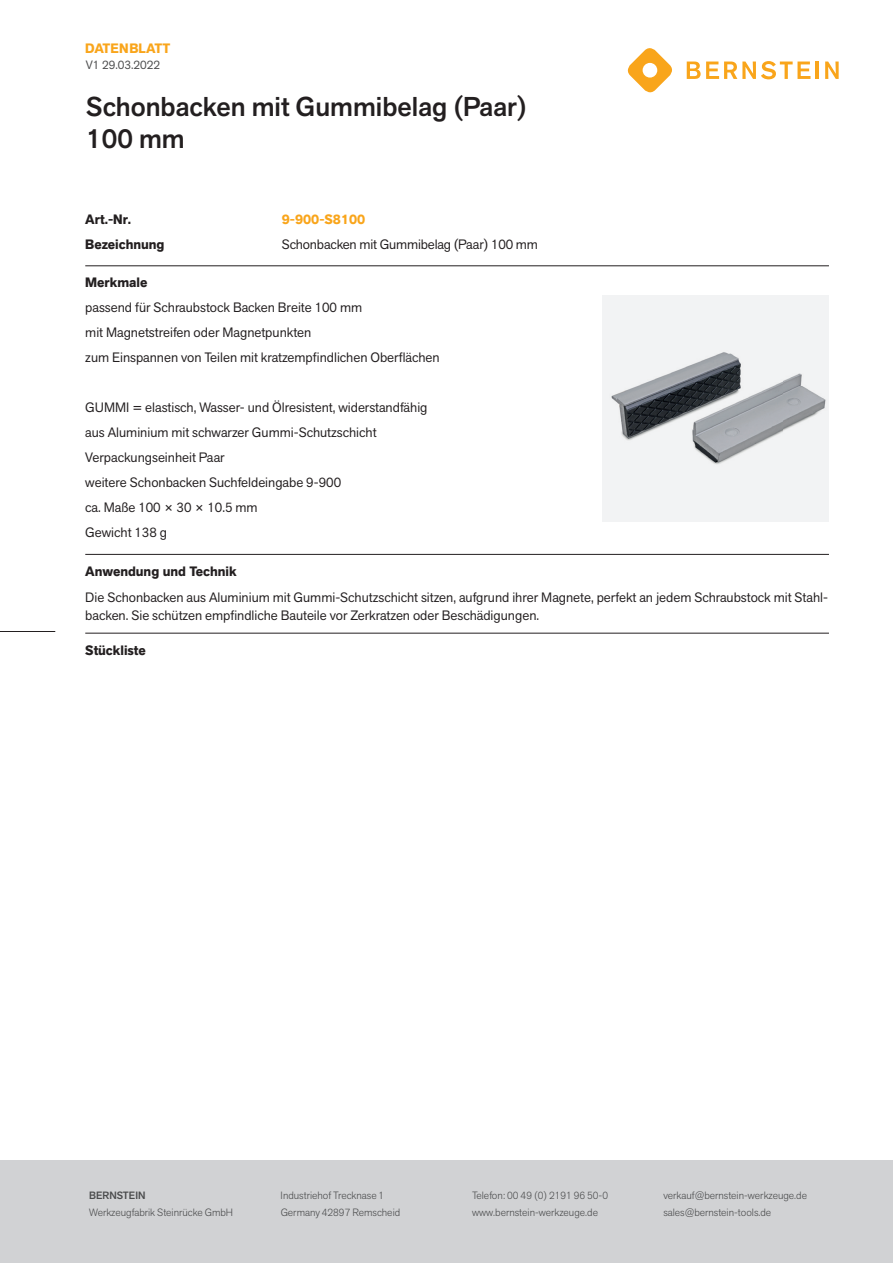
<style>
.page{position:relative;width:893px;height:1263px;background:#fff}
.page>*{position:absolute;margin:0;border:0;box-sizing:border-box;transform-origin:0 0}
.t1{font:500 27px/32.4px "Akzid Grtsk Next";color:#231f20}
.t2{font:13.5px/25px "Akzid Grtsk Next";color:#231f20}
.t3{font:700 13.5px "Akzid Grtsk Next";color:#231f20}
.t4{font:700 13.5px "Akzid Grtsk Next";color:#f9a51b}
.t5{font:12px "Akzid Grtsk Next";color:#4b4c4d}
.t6{font:300 10.5px "Akzid Grtsk Next";color:#4b4c4d}
.t7{font:500 10.5px "Akzid Grtsk Next";color:#4b4c4d}
</style>
<div class="page">
<div style="left:0;top:1161px;width:893px;height:102px;background:#d1d2d4"></div>
<hr style="left:85px;top:266px;width:744px;height:1px;background:#231f20">
<hr style="left:85px;top:554px;width:744px;height:1px;background:#231f20">
<div style="left:602px;top:295px;width:227px;height:227px;background:#f2f3f4"></div>
<img style="left:611px;top:352px;width:215px;height:112px">
<hr style="left:85px;top:633px;width:744px;height:1px;background:#231f20">
<svg style="left:627px;top:48px;width:45px;height:45px"></svg>
<svg style="left:687px;top:61px;width:123px;height:18px"></svg>
<hr style="left:815px;top:62px;width:4px;height:17px;background:#f9a51b">
<svg style="left:825px;top:62px;width:14px;height:17px"></svg>
<hr style="left:0;top:631px;width:55px;height:1px;background:#231f20">
<p class="t4" style="left:85px;top:39px;width:87px">DATENBLATT</p>
<p class="t5" style="left:86px;top:57px;width:76px">V1 29.03.2022</p>
<h1 class="t1" style="left:86px;top:90px;width:442px">Schonbacken mit Gummibelag (Paar)<br>100 mm</h1>
<p class="t3" style="left:85px;top:210px;width:48px">Art.-Nr.</p>
<p class="t4" style="left:282px;top:210px;width:85px">9-900-S8100</p>
<p class="t3" style="left:85px;top:235px;width:81px">Bezeichnung</p>
<p class="t2" style="left:282px;top:231px;width:257px">Schonbacken mit Gummibelag (Paar) 100 mm</p>
<p class="t3" style="left:85px;top:274px;width:64px">Merkmale</p>
<p class="t2" style="left:85px;top:295px;width:356px">passend für Schraubstock Backen Breite 100 mm<br>mit Magnetstreifen oder Magnetpunkten<br>zum Einspannen von Teilen mit kratzempfindlichen Oberflächen</p>
<p class="t2" style="left:85px;top:395px;width:344px">GUMMI = elastisch, Wasser- und Ölresistent, widerstandfähig aus Aluminium mit schwarzer Gummi-Schutzschicht Verpackungseinheit Paar<br>weitere Schonbacken Suchfeldeingabe 9-900<br>ca. Maße 100 × 30 × 10.5 mm<br>Gewicht 138 g</p>
<p class="t3" style="left:85px;top:562px;width:153px">Anwendung und Technik</p>
<p class="t2" style="left:85px;top:588px;width:744px;line-height:18px">Die Schonbacken aus Aluminium mit Gummi-Schutzschicht sitzen, aufgrund ihrer Magnete, perfekt an jedem Schraubstock mit Stahl&shy;backen. Sie schützen empfindliche Bauteile vor Zerkratzen oder Beschädigungen.</p>
<p class="t3" style="left:85px;top:641px;width:62px">Stückliste</p>
<p class="t7" style="left:89px;top:1189px;width:58px">BERNSTEIN</p>
<p class="t6" style="left:281px;top:1189px;width:105px">Industriehof Trecknase 1</p>
<p class="t6" style="left:472px;top:1189px;width:138px">Telefon: 00 49 (0) 2191 96 50-0</p>
<p class="t6" style="left:663px;top:1189px;width:145px">verkauf@bernstein-werkzeuge.de</p>
<p class="t6" style="left:89px;top:1205px;width:145px">Werkzeugfabrik Steinrücke GmbH</p>
<p class="t6" style="left:281px;top:1205px;width:121px">Germany 42897 Remscheid</p>
<p class="t6" style="left:472px;top:1205px;width:127px">www.bernstein-werkzeuge.de</p>
<p class="t6" style="left:663px;top:1205px;width:109px">sales@bernstein-tools.de</p>
</div>
